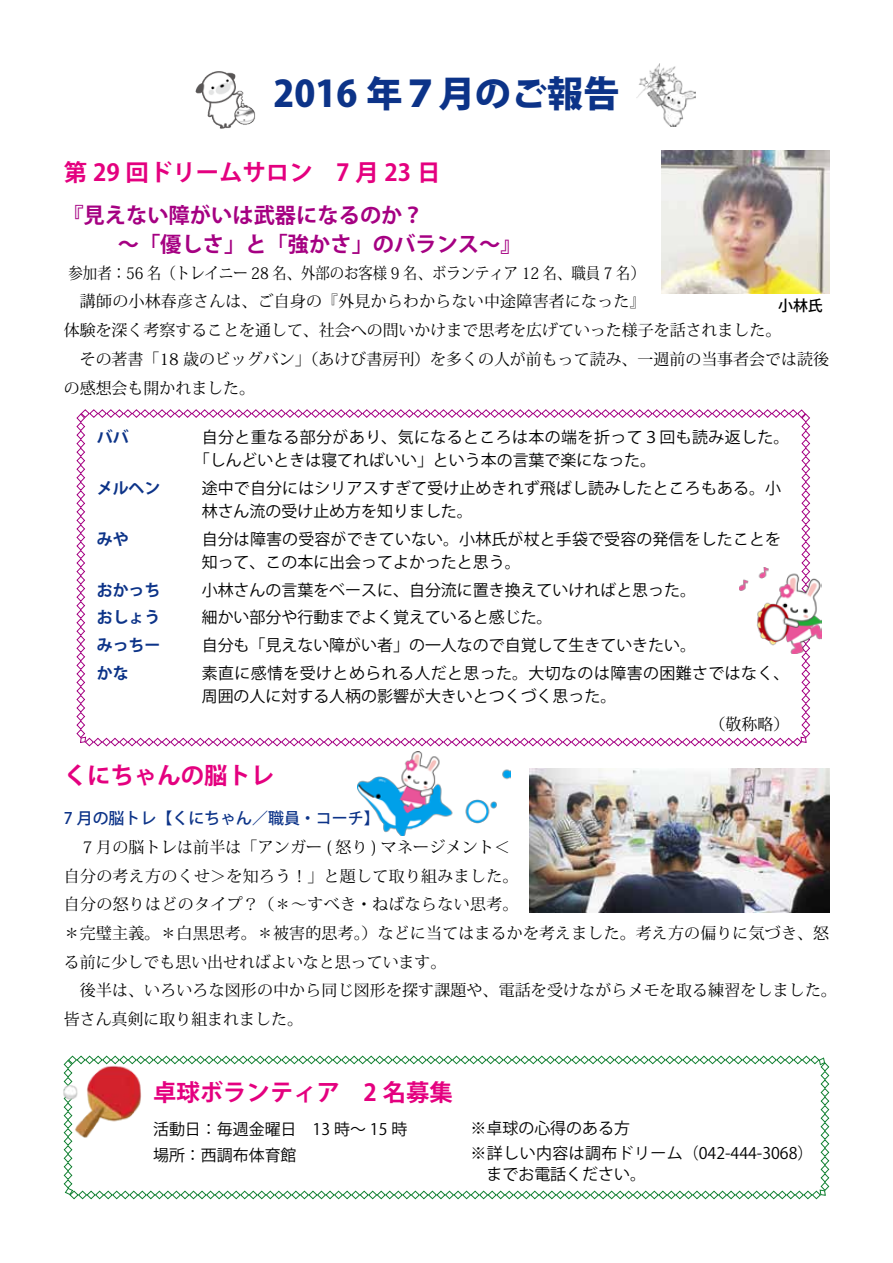
<style>
.page{position:relative;width:893px;height:1263px;background:#fff}
.page>*{position:absolute;margin:0;border:0;box-sizing:border-box;transform-origin:0 0}
.t1{font:800 36.15px "Koz Go Pro";color:#0c3388}
.t2{font:700 23.4px "Koz Go Pro";color:#e4007f}
.t3{font:700 21.3px/28.7px "Koz Go Pro";color:#a50082}
.t4{font:15.9px/28.7px "Koz Min Pro";letter-spacing:.01em;color:#000}
.t5{font:15.9px/23.4px "Koz Go Pro";color:#000}
.t6{font:15.9px/23.4px "Koz Go Pro";letter-spacing:.025em;color:#000}
.t7{font:15.9px/28.7px "Koz Min Pro";letter-spacing:.01em;color:#000;text-align:center;scale:.9 1}
.t8{font:700 15.9px "Koz Go Pro";color:#0c3388}
.t9{font:500 15.9px "Koz Go Pro";color:#0c3388}
.t10{font:500 14.85px "Koz Go Pro";color:#000}
</style>
<div class="page">
<svg style="left:76px;top:409px;width:735px;height:338px"></svg>
<img style="left:196px;top:71px;width:59px;height:58px">
<img style="left:636px;top:64px;width:59px;height:62px">
<img style="left:662px;top:151px;width:167px;height:142px">
<img style="left:529px;top:768px;width:300px;height:144px">
<svg style="left:63px;top:1055px;width:767px;height:145px"></svg>
<img style="left:63px;top:1060px;width:81px;height:82px">
<img style="left:357px;top:752px;width:153px;height:83px">
<img style="left:739px;top:567px;width:82px;height:87px">
<h1 class="t1" style="left:273px;top:71px;width:348px">2016 年７月のご報告</h1>
<h2 class="t2" style="left:64px;top:157px;width:402px">第 29 回ドリームサロン　7 月 23 日　</h2>
<h3 class="t3" style="left:118px;top:203px;width:405px;text-indent:-55px">『見えない障がいは武器になるのか？<br>～「優しさ」と「強かさ」のバランス～』</h3>
<p class="t7" style="left:64px;top:258px;width:648px">参加者：56 名（トレイニー 28 名、外部のお客様 9 名、ボランティア 12 名、職員 7 名）　講師の小林春彦さんは、ご自身の『外見からわからない中途障害者になった』</p>
<p class="t10" style="left:778px;top:296px;width:46px">小林氏</p>
<p class="t4" style="left:64px;top:315px;width:767px">体験を深く考察することを通して、社会への問いかけまで思考を広げていった様子を話されました。<br>　その著書「18 歳のビッグバン」（あけび書房刊）を多くの人が前もって読み、一週前の当事者会では読後の感想会も開かれました。</p>
<p class="t8" style="left:97px;top:427px;width:33px">ババ</p>
<p class="t6" style="left:194px;top:426px;width:597px;text-indent:8px">自分と重なる部分があり、気になるところは本の端を折って３回も読み返した。「しんどいときは寝てればいい」という本の言葉で楽になった。</p>
<p class="t8" style="left:97px;top:478px;width:65px">メルヘン</p>
<p class="t5" style="left:202px;top:477px;width:581px">途中で自分にはシリアスすぎて受け止めきれず飛ばし読みしたところもある。小林さん流の受け止め方を知りました。</p>
<p class="t8" style="left:97px;top:529px;width:33px">みや</p>
<p class="t5" style="left:202px;top:528px;width:581px">自分は障害の受容ができていない。小林氏が杖と手袋で受容の発信をしたことを知って、この本に出会ってよかったと思う。</p>
<p class="t8" style="left:97px;top:580px;width:65px">おかっち</p>
<p class="t5" style="left:202px;top:579px;width:496px">小林さんの言葉をベースに、自分流に置き換えていければと思った。</p>
<p class="t8" style="left:97px;top:607px;width:65px">おしょう</p>
<p class="t5" style="left:202px;top:606px;width:352px">細かい部分や行動までよく覚えていると感じた。</p>
<p class="t8" style="left:97px;top:635px;width:65px">みっちー</p>
<p class="t5" style="left:202px;top:634px;width:496px">自分も「見えない障がい者」の一人なので自覚して生きていきたい。</p>
<p class="t8" style="left:97px;top:663px;width:33px">かな</p>
<p class="t6" style="left:202px;top:661px;width:589px">素直に感情を受けとめられる人だと思った。大切なのは障害の困難さではなく、周囲の人に対する人柄の影響が大きいとつくづく思った。</p>
<p class="t4" style="left:710px;top:709px;width:81px">（敬称略）</p>
<h2 class="t2" style="left:64px;top:760px;width:212px">くにちゃんの脳トレ</h2>
<p class="t9" style="left:64px;top:808px;width:325px">7 月の脳トレ【くにちゃん／職員・コーチ】　</p>
<p class="t4" style="left:64px;top:832px;width:775px">　７月の脳トレは前半は「アンガー ( 怒り ) マネージメント＜<br>自分の考え方のくせ＞を知ろう！」と題して取り組みました。<br>自分の怒りはどのタイプ？（＊～すべき・ねばならない思考。<br>＊完璧主義。＊白黒思考。＊被害的思考。）などに当てはまるかを考えました。考え方の偏りに気づき、怒る前に少しでも思い出せればよいなと思っています。<br>　後半は、いろいろな図形の中から同じ図形を探す課題や、電話を受けながらメモを取る練習をしました。皆さん真剣に取り組まれました。</p>
<h2 class="t2" style="left:153px;top:1077px;width:301px">卓球ボランティア　2 名募集</h2>
<p class="t5" style="left:153px;top:1117px;width:256px;line-height:25.5px">活動日：毎週金曜日　13 時～ 15 時場所：西調布体育館</p>
<p class="t5" style="left:471px;top:1115px;width:344px;line-height:25.5px">※卓球の心得のある方<br>※詳しい内容は調布ドリーム（042-444-3068）</p>
<p class="t5" style="left:471px;top:1163px;width:177px">　までお電話ください。</p>
</div>
